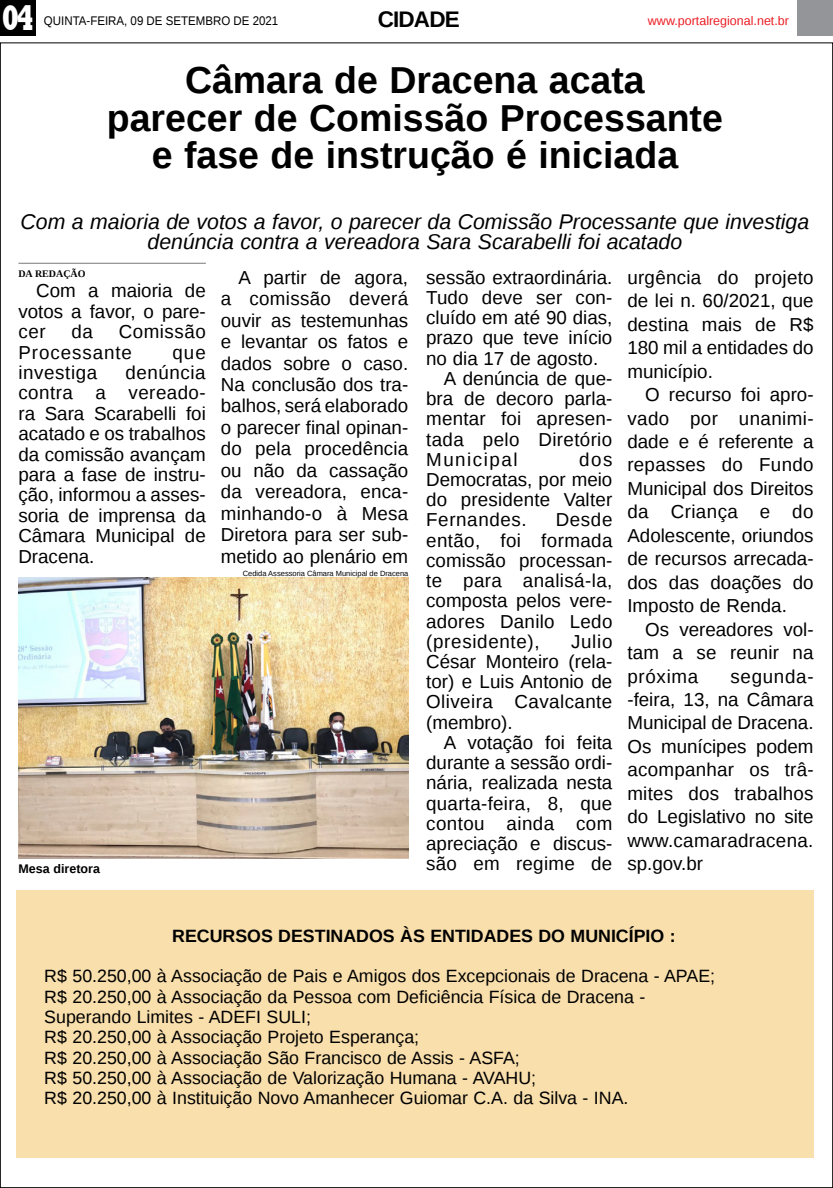
<style>
.page{position:relative;width:833px;height:1188px;background:#fff}
.page>*{position:absolute;margin:0;border:0;box-sizing:border-box;transform-origin:0 0}
.TÍTULO{font:700 37.5px/37.5px "Liberation Sans";color:#000;text-align:center}
.t1{font:800 36.12px "Rockwell";color:#fff;scale:.7 1}
.TÍTULO-2{font:700 22.5px "Liberation Sans";letter-spacing:-.04em;color:#000}
.LINHA_FINA{font:italic 21.25px/20px "Liberation Sans";color:#000;text-align:center}
.MATÉRIA{font:18.75px/20.2px "Liberation Sans";color:#000;text-align:justify}
.MATÉRIA-2{font:18.75px/20.4px "Liberation Sans";letter-spacing:.05em;color:#000}
.MATÉRIA-3{font:18.75px "Liberation Sans";letter-spacing:.03em;color:#000}
.MATÉRIA-4{font:17.75px "Liberation Sans";color:#000}
.MATÉRIA-5{font:700 17.75px "Liberation Sans";color:#000}
.DATA_PG{font:12.5px "Liberation Sans";color:#000;scale:.92 1}
.DATA_PG-2{font:12.5px "Liberation Sans";color:#ed1d24}
.LEGENDA{font:700 12.5px "Liberation Sans";color:#000}
.CRÉDITO_NOME{font:700 10px "Liberation Serif";color:#000}
.CRÉDITO_FOTO{font:7.5px "Liberation Sans";color:#000}
</style>
<div class="page">
<div style="left:0;top:0;width:36px;height:35px;background:#000"></div>
<div style="left:797px;top:0;width:36px;height:35px;background:#939598"></div>
<hr style="left:18px;top:262px;width:188px;height:2px;background:#939598">
<img style="left:18px;top:577px;width:390px;height:280px">
<div style="left:16px;top:889px;width:797px;height:268px;background:#f9dfac"></div>
<p class="t1" style="left:2px;top:-3px;width:48px">04</p>
<p class="DATA_PG" style="left:44px;top:13px;width:256px">QUINTA-FEIRA, 09 DE SETEMBRO DE 2021</p>
<p class="TÍTULO-2" style="left:378px;top:4px;width:83px">CIDADE</p>
<p class="DATA_PG-2" style="left:648px;top:13px;width:143px">www.portalregional.net.br</p>
<p class="TÍTULO" style="left:185px;top:61px;width:461px">Câmara de Dracena acata</p>
<p class="TÍTULO" style="left:107px;top:98px;width:617px">parecer de Comissão Processante e fase de instrução é iniciada</p>
<p class="LINHA_FINA" style="left:21px;top:211px;width:790px">Com a maioria de votos a favor, o parecer da Comissão Processante que investiga denúncia contra a vereadora Sara Scarabelli foi acatado</p>
<p class="CRÉDITO_NOME" style="left:18px;top:267px;width:69px">DA REDAÇÃO</p>
<p class="MATÉRIA" style="left:18px;top:281px;width:189px;text-indent:18px">Com a maioria de votos a favor, o pare&shy;cer</p>
<p class="MATÉRIA" style="left:221px;top:267px;width:189px;line-height:21.4px;text-indent:18px">A partir de agora, a comissão deverá ouvir as testemunhas e levantar os fatos e dados sobre o caso.<br>Na conclusão dos tra&shy;balhos, será elaborado o parecer final opinan&shy;do pela procedência ou não da cassação da vereadora, enca&shy;minhando-o à Mesa Diretora para ser sub&shy;metido ao plenário em</p>
<p class="MATÉRIA" style="left:426px;top:268px;width:188px">sessão extraordinária.<br>Tudo deve ser con&shy;cluído em até 90 dias, prazo que teve início no dia 17 de agosto.</p>
<p class="MATÉRIA" style="left:627px;top:266px;width:188px;line-height:23.5px">urgência do projeto de lei n. 60/2021, que destina mais de R$ 180 mil a entidades do município.</p>
<p class="MATÉRIA" style="left:627px;top:383px;width:188px;line-height:23.5px;text-indent:18px">O recurso foi apro&shy;vado por unanimi&shy;dade e é referente a repasses do Fundo Municipal dos Direitos da Criança e do Adolescente, oriundos de recursos arrecada&shy;dos das doações do Imposto de Renda.</p>
<p class="MATÉRIA" style="left:627px;top:618px;width:188px;line-height:23.5px;text-indent:18px">Os vereadores vol&shy;tam a se reunir na próxima</p>
<p class="MATÉRIA-2" style="left:18px;top:322px;width:189px;text-indent:100px">Comissão<br>Processante</p>
<p class="MATÉRIA" style="left:71px;top:322px;width:23px">da</p>
<p class="MATÉRIA" style="left:173px;top:342px;width:35px">que</p>
<p class="MATÉRIA" style="left:18px;top:363px;width:189px;text-indent:107px">denúncia contra a vereado&shy;ra Sara Scarabelli foi acatado e os trabalhos da comissão avançam para a fase de instru&shy;ção, informou a asses&shy;soria de imprensa da Câmara Municipal de Dracena.</p>
<p class="MATÉRIA-3" style="left:18px;top:362px;width:80px">investiga</p>
<p class="MATÉRIA" style="left:426px;top:369px;width:188px;text-indent:18px">A denúncia de que&shy;bra de decoro parla&shy;mentar foi apresen&shy;tada pelo Diretório Municipal</p>
<p class="MATÉRIA" style="left:426px;top:450px;width:188px;text-indent:153px">dos Democratas, por meio do presidente Valter Fernandes.</p>
<p class="MATÉRIA" style="left:426px;top:510px;width:188px;text-indent:129px">Desde então, foi formada comissão processan&shy;te para analisá-la, composta pelos vere&shy;adores Danilo Ledo (presidente),</p>
<p class="CRÉDITO_FOTO" style="left:243px;top:568px;width:167px">Cedida Assessoria Câmara Municipal de Dracena</p>
<p class="MATÉRIA" style="left:426px;top:631px;width:188px;text-indent:145px">Julio César Monteiro (rela&shy;tor) e Luis Antonio de Oliveira Cavalcante (membro).</p>
<p class="MATÉRIA" style="left:426px;top:732px;width:188px;text-indent:18px">A votação foi feita durante a sessão ordi&shy;nária, realizada nesta quarta-feira, 8, que contou ainda com apreciação e discus&shy;são em regime de</p>
<p class="MATÉRIA" style="left:627px;top:665px;width:188px;line-height:23.5px;text-indent:103px">segunda--feira, 13, na Câmara Municipal de Dracena.<br>Os munícipes podem acompanhar os trâ&shy;mites dos trabalhos do Legislativo no site www.camaradracena. sp.gov.br</p>
<p class="LEGENDA" style="left:18px;top:859px;width:83px">Mesa diretora</p>
<p class="MATÉRIA-5" style="left:172px;top:923px;width:505px">RECURSOS DESTINADOS ÀS ENTIDADES DO MUNICÍPIO :</p>
<p class="MATÉRIA-4" style="left:44px;top:965px;width:672px">R$ 50.250,00 à Associação de Pais e Amigos dos Excepcionais de Dracena - APAE;</p>
<p class="MATÉRIA-4" style="left:44px;top:986px;width:602px">R$ 20.250,00 à Associação da Pessoa com Deficiência Física de Dracena -</p>
<p class="MATÉRIA-4" style="left:44px;top:1006px;width:268px">Superando Limites - ADEFI SULI;</p>
<p class="MATÉRIA-4" style="left:44px;top:1026px;width:376px">R$ 20.250,00 à Associação Projeto Esperança;</p>
<p class="MATÉRIA-4" style="left:44px;top:1046px;width:477px">R$ 20.250,00 à Associação São Francisco de Assis - ASFA;</p>
<p class="MATÉRIA-4" style="left:44px;top:1067px;width:493px">R$ 50.250,00 à Associação de Valorização Humana - AVAHU;</p>
<p class="MATÉRIA-4" style="left:44px;top:1087px;width:585px">R$ 20.250,00 à Instituição Novo Amanhecer Guiomar C.A. da Silva - INA.</p>
</div>
